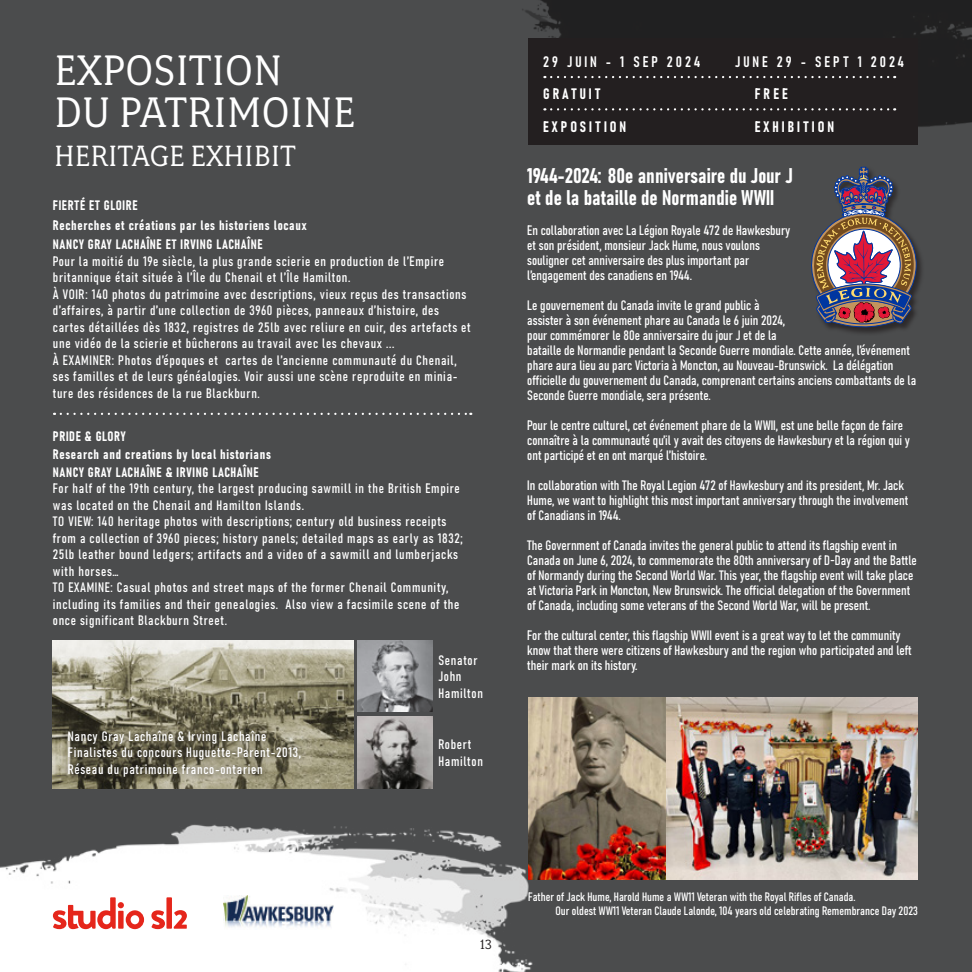
<style>
.page{position:relative;width:972px;height:972px;background:#4b4c4d}
.page>*{position:absolute;margin:0;border:0;box-sizing:border-box;transform-origin:0 0}
.t1{font:48px/42px "Fairplex Narrow OT";color:#fff}
.t2{font:33px "Fairplex Narrow OT";color:#fff}
.t3{font:21px/22.5px "Bahnschrift";color:#fff}
.t4{font:15px "Bahnschrift";letter-spacing:.2em;color:#fff}
.t5{font:15px "Fairplex Narrow OT";color:#231f20}
.t6{font:13.5px/15px "Bahnschrift";color:#fff}
.t7{font:13.5px/16.5px "Bahnschrift";letter-spacing:.05em;color:#fff}
.t8{font:12px/13.5px "Bahnschrift";color:#fff}
</style>
<div class="page">
<svg style="left:61px;top:413px;width:410px;height:2px"></svg>
<img style="left:522px;top:0;width:450px;height:127px">
<img style="left:0;top:824px;width:557px;height:148px">
<img style="left:53px;top:640px;width:300px;height:149px">
<svg style="left:357px;top:640px;width:75px;height:72px;background:#96979a"></svg>
<img style="left:357px;top:716px;width:75px;height:72px">
<div style="left:61px;top:723px;width:247px;height:60px;background:#231f20;opacity:.75"></div>
<div style="left:528px;top:39px;width:390px;height:106px;background:#231f20"></div>
<svg style="left:551px;top:76px;width:344px;height:2px"></svg>
<svg style="left:551px;top:108px;width:344px;height:2px"></svg>
<svg style="left:53px;top:897px;width:91px;height:32px;background:#f4a5a1"></svg>
<svg style="left:151px;top:910px;width:14px;height:19px"></svg>
<div style="left:166px;top:897px;width:6px;height:32px;background:#e5261b"></div>
<svg style="left:174px;top:910px;width:13px;height:19px"></svg>
<img style="left:223px;top:895px;width:110px;height:34px">
<img style="left:528px;top:698px;width:390px;height:181px">
<div style="left:811px;top:166px;width:114px;height:170px;background:#231f20;opacity:.75"></div>
<svg style="left:811px;top:166px;width:106px;height:162px"></svg>
<h1 class="t1" style="left:54px;top:49px;width:303px">EXPOSITION<br>DU PATRIMOINE</h1>
<h2 class="t2" style="left:54px;top:137px;width:243px">HERITAGE EXHIBIT</h2>
<p class="t7" style="left:53px;top:196px;width:255px;line-height:19.5px">FIERTÉ ET GLOIRE<br>Recherches et créations par les historiens locaux<br>NANCY GRAY LACHAÎNE ET IRVING LACHAÎNE</p>
<p class="t7" style="left:53px;top:253px;width:419px">Pour la moitié du 19e siècle, la plus grande scierie en production de l’Empire britannique était située à l’Île du Chenail et l’Île Hamilton.<br>À VOIR: 140 photos du patrimoine avec descriptions, vieux reçus des transactions d’affaires, à partir d’une collection de 3960 pièces, panneaux d’histoire, des cartes détaillées dès 1832, registres de 25lb avec reliure en cuir, des artefacts et une vidéo de la scierie et bûcherons au travail avec les chevaux ...<br>À EXAMINER: Photos d’époques et cartes de l’ancienne communauté du Chenail, ses familles et de leurs généalogies. Voir aussi une scène reproduite en minia&shy;ture des résidences de la rue Blackburn.</p>
<p class="t7" style="left:53px;top:427px;width:220px;line-height:18px">PRIDE &amp; GLORY<br>Research and creations by local historians<br>NANCY GRAY LACHAÎNE &amp; IRVING LACHAÎNE</p>
<p class="t7" style="left:53px;top:480px;width:411px">For half of the 19th century, the largest producing sawmill in the British Empire was located on the Chenail and Hamilton Islands.<br>TO VIEW: 140 heritage photos with descriptions; century old business receipts from a collection of 3960 pieces; history panels; detailed maps as early as 1832; 25lb leather bound ledgers; artifacts and a video of a sawmill and lumberjacks with horses…<br>TO EXAMINE: Casual photos and street maps of the former Chenail Community, including its families and their genealogies. Also view a facsimile scene of the once significant Blackburn Street.</p>
<p class="t7" style="left:438px;top:652px;width:46px">Senator<br>John<br>Hamilton</p>
<p class="t7" style="left:68px;top:728px;width:235px">Nancy Gray Lachaîne &amp; Irving Lachaîne<br>Finalistes du concours Huguette-Parent-2013,<br>Réseau du patrimoine franco-ontarien</p>
<p class="t7" style="left:438px;top:736px;width:46px">Robert<br>Hamilton</p>
<p class="t4" style="left:543px;top:52px;width:158px">29 JUIN - 1 SEP 2024</p>
<p class="t4" style="left:735px;top:52px;width:170px">JUNE 29 - SEPT 1 2024</p>
<p class="t4" style="left:543px;top:84px;width:59px">GRATUIT</p>
<p class="t4" style="left:755px;top:84px;width:34px">FREE</p>
<p class="t4" style="left:543px;top:117px;width:84px">EXPOSITION</p>
<p class="t4" style="left:755px;top:117px;width:81px">EXHIBITION</p>
<h3 class="t3" style="left:527px;top:164px;width:267px">1944-2024: 80e anniversaire du Jour J et de la bataille de Normandie WWII</h3>
<p class="t6" style="left:527px;top:223px;width:265px">En collaboration avec La Légion Royale 472 de Hawkesbury et son président, monsieur Jack Hume, nous voulons souligner cet anniversaire des plus important par l’engagement des canadiens en 1944.</p>
<p class="t6" style="left:527px;top:298px;width:390px">Le gouvernement du Canada invite le grand public à<br>assister à son événement phare au Canada le 6 juin 2024,<br>pour commémorer le 80e anniversaire du jour J et de la<br>bataille de Normandie pendant la Seconde Guerre mondiale. Cette année, l’événement phare aura lieu au parc Victoria à Moncton, au Nouveau-Brunswick. La délégation officielle du gouvernement du Canada, comprenant certains anciens combattants de la Seconde Guerre mondiale, sera présente.</p>
<p class="t6" style="left:527px;top:418px;width:384px">Pour le centre culturel, cet événement phare de la WWII, est une belle façon de faire connaître à la communauté qu’il y avait des citoyens de Hawkesbury et la région qui y ont participé et en ont marqué l’histoire.</p>
<p class="t6" style="left:527px;top:478px;width:383px">In collaboration with The Royal Legion 472 of Hawkesbury and its president, Mr. Jack<br>Hume, we want to highlight this most important anniversary through the involvement of Canadians in 1944.</p>
<p class="t6" style="left:527px;top:538px;width:391px">The Government of Canada invites the general public to attend its flagship event in Canada on June 6, 2024, to commemorate the 80th anniversary of D-Day and the Battle of Normandy during the Second World War. This year, the flagship event will take place at Victoria Park in Moncton, New Brunswick. The official delegation of the Government of Canada, including some veterans of the Second World War, will be present.</p>
<p class="t6" style="left:527px;top:628px;width:386px">For the cultural center, this flagship WWII event is a great way to let the community know that there were citizens of Hawkesbury and the region who participated and left their mark on its history.</p>
<p class="t5" style="left:480px;top:936px;width:14px">13</p>
<p class="t8" style="left:556px;top:890px;width:364px;text-indent:-27px">Father of Jack Hume, Harold Hume a WW11 Veteran with the Royal Rifles of Canada.<br>Our oldest WW11 Veteran Claude Lalonde, 104 years old celebrating Remembrance Day 2023</p>
</div>
